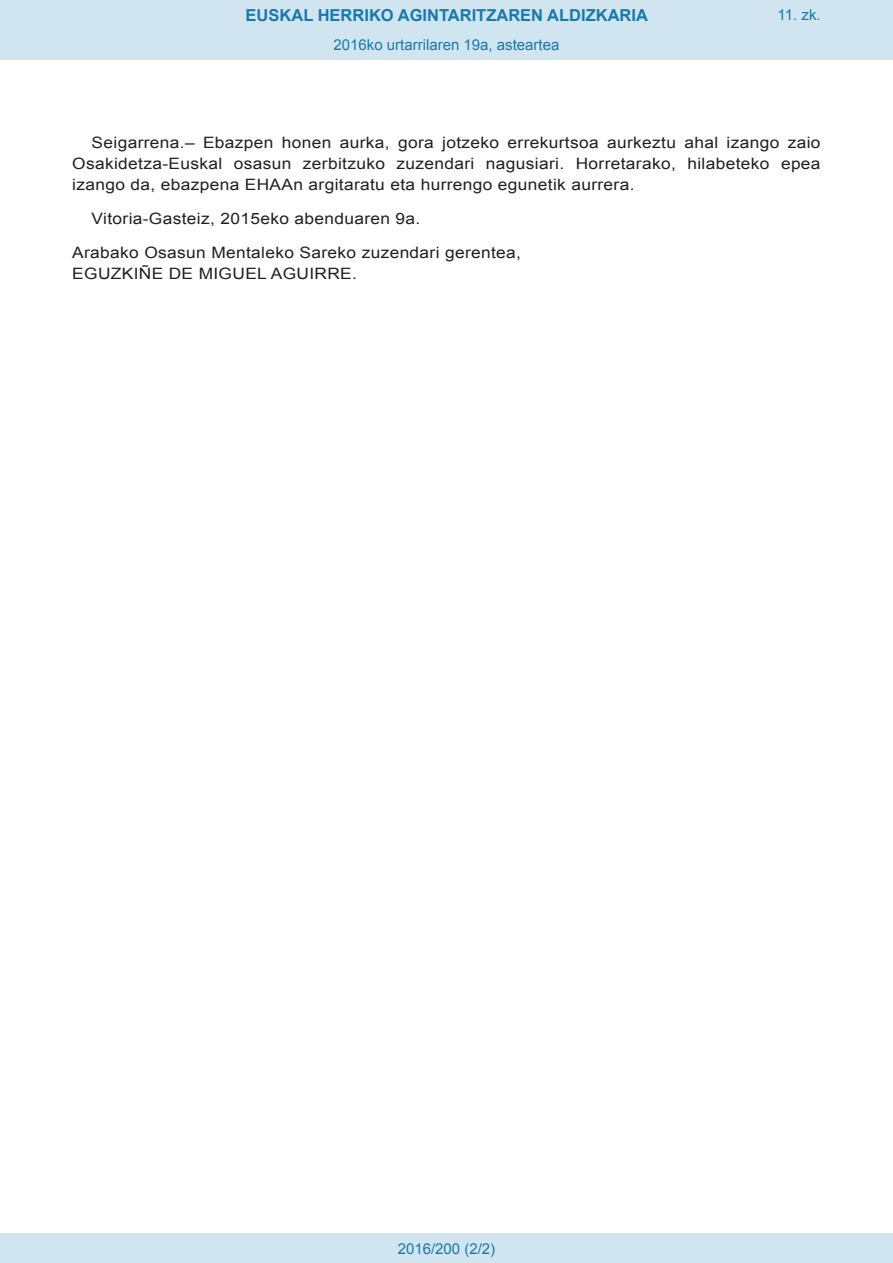
<style>
.page{position:relative;width:893px;height:1263px;background:#fff}
.page>*{position:absolute;margin:0;border:0;box-sizing:border-box;transform-origin:0 0}
.t1{font:700 16.5px "Arial";color:#1879ad}
.BOPVDetalle{font:15.6px/21px "Arial";letter-spacing:.02em;color:#231f20;text-align:justify;scale:1.11 1}
.BOPVFirmaPuesto{font:15.6px "Arial";letter-spacing:.02em;color:#231f20;scale:1.11 1}
.BOPVFirmaLugFec{font:15.6px "Arial";letter-spacing:.02em;color:#231f20;scale:1.11 1}
.BOPVFirmaNombre{font:15.6px "Arial";letter-spacing:.02em;color:#231f20;scale:1.11 1}
.Paginacion_Centro{font:15px "Arial";color:#1879ad}
</style>
<div class="page">
<div style="left:0;top:0;width:893px;height:60px;background:#d0e5f0"></div>
<div style="left:0;top:1233px;width:893px;height:30px;background:#d0e5f0"></div>
<p class="t1" style="left:246px;top:4px;width:404px">EUSKAL HERRIKO AGINTARITZAREN ALDIZKARIA</p>
<p class="Paginacion_Centro" style="left:333px;top:35px;width:227px">2016ko urtarrilaren 19a, asteartea</p>
<p class="Paginacion_Centro" style="left:778px;top:5px;width:45px">11. zk.</p>
<p class="BOPVDetalle" style="left:72px;top:132px;width:676px;text-indent:19px">Seigarrena.– Ebazpen honen aurka, gora jotzeko errekurtsoa aurkeztu ahal izango zaio Osakidetza-Euskal osasun zerbitzuko zuzendari nagusiari. Horretarako, hilabeteko epea izango da, ebazpena EHAAn argitaratu eta hurrengo egunetik aurrera.</p>
<p class="BOPVFirmaLugFec" style="left:92px;top:208px;width:298px">Vitoria-Gasteiz, 2015eko abenduaren 9a.</p>
<p class="BOPVFirmaPuesto" style="left:72px;top:242px;width:406px">Arabako Osasun Mentaleko Sareko zuzendari gerentea,</p>
<p class="BOPVFirmaNombre" style="left:72px;top:263px;width:258px">EGUZKIÑE DE MIGUEL AGUIRRE.</p>
<p class="Paginacion_Centro" style="left:398px;top:1238px;width:99px">2016/200 (2/2)</p>
</div>
